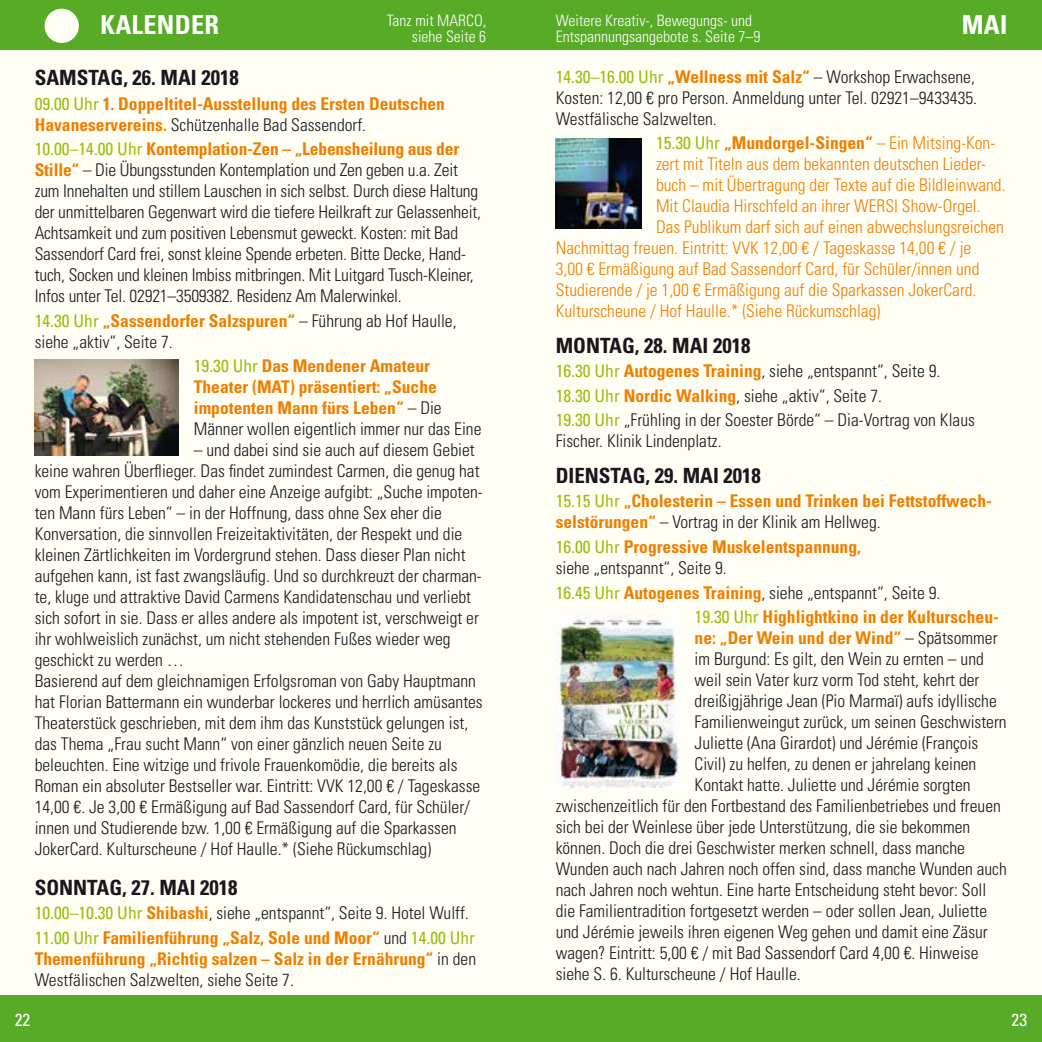
<style>
.page{position:relative;width:1042px;height:1042px;background:#fff}
.page>*{position:absolute;margin:0;border:0;box-sizing:border-box;transform-origin:0 0}
.t1{font:700 condensed 26.25px "Univers LT Std";letter-spacing:.01em;color:#fff}
.t2{font:700 condensed 21px "Univers LT Std";color:#1a171c}
.t3{font:300 condensed 17.5px/21px "Univers LT Std";color:#1a171c}
.t4{font:700 condensed 17.5px/21px "Univers LT Std";color:#ee7f00}
.t5{font:300 condensed 17.5px "Univers LT Std";color:#ee7f00}
.t6{font:condensed 17.5px "Univers LT Pro";color:#fff}
.t7{font:300 condensed 15.75px/15.8px "Univers LT Std";color:#fff}
.s1{font-family:"Univers LT Pro";font-weight:400;color:#97bf0d}
.s2{font-weight:300;color:#1a171c}
.s3{font-weight:700;color:#ee7f00}
.s4{font-weight:300}
</style>
<div class="page">
<div style="left:0;top:0;width:1042px;height:1007px;background:#fffef5"></div>
<div style="left:0;top:0;width:1042px;height:50px;background:#57ab27"></div>
<div style="left:45px;top:9px;width:34px;height:34px;background:#fffef5;border-radius:50%"></div>
<div style="left:0;top:995px;width:1042px;height:47px;background:#57ab27"></div>
<img style="left:35px;top:359px;width:144px;height:96px">
<img style="left:556px;top:138px;width:85px;height:91px">
<img style="left:556px;top:613px;width:124px;height:176px">
<p class="t7" style="left:387px;top:13px;width:101px;text-align:right">Tanz mit MARCO, siehe Seite 6</p>
<p class="t7" style="left:556px;top:13px;width:206px">Weitere Kreativ-, Bewegungs- und<br>Entspannungsangebote s. Seite 7–9</p>
<h1 class="t1" style="left:100px;top:8px;width:120px">KALENDER</h1>
<h1 class="t1" style="left:962px;top:8px;width:47px">Mai</h1>
<p class="t2" style="left:35px;top:65px;width:205px">SAMSTAG, 26. MAI 2018</p>
<p class="t4" style="left:35px;top:93px;width:412px"><span class="s1">09.00 Uhr</span> 1. Doppeltitel-Ausstellung des Ersten Deutschen<br>Havaneservereins. <span class="s2">Schützenhalle Bad Sassendorf.</span></p>
<p class="t3" style="left:35px;top:139px;width:448px"><span class="s1">10.00–14.00 Uhr</span> <span class="s3">Kontemplation-Zen – „Lebensheilung aus der Stille“</span> – Die Übungsstunden Kontemplation und Zen geben u.a. Zeit zum Innehalten und stillem Lauschen in sich selbst. Durch diese Haltung der unmittelbaren Gegenwart wird die tiefere Heilkraft zur Gelassenheit, Achtsamkeit und zum positiven Lebensmut geweckt. Kosten: mit Bad Sassendorf Card frei, sonst kleine Spende erbeten. Bitte Decke, Hand&shy;tuch, Socken und kleinen Imbiss mitbringen. Mit Luitgard Tusch-Kleiner, Infos unter Tel. 02921–3509382. Residenz Am Malerwinkel.</p>
<p class="t3" style="left:35px;top:310px;width:423px"><span class="s1">14.30 Uhr</span> <span class="s3">„Sassendorfer Salzspuren“</span> – Führung ab Hof Haulle, siehe „aktiv“, Seite 7.</p>
<p class="t4" style="left:194px;top:355px;width:289px"><span class="s1">19.30 Uhr</span> Das Mendener Amateur Theater (MAT) präsentiert: „Suche impotenten Mann fürs Leben“ <span class="s2">– Die Männer wollen eigentlich immer nur das Eine</span></p>
<p class="t3" style="left:35px;top:440px;width:449px;text-indent:159px">– und dabei sind sie auch auf diesem Gebiet keine wahren Überflieger. Das findet zumindest Carmen, die genug hat vom Experimentieren und daher eine Anzeige aufgibt: „Suche impoten&shy;ten Mann fürs Leben“ – in der Hoffnung, dass ohne Sex eher die Konversation, die sinnvollen Freizeitaktivitäten, der Respekt und die kleinen Zärtlichkeiten im Vordergrund stehen. Dass dieser Plan nicht aufgehen kann, ist fast zwangsläufig. Und so durchkreuzt der charman&shy;te, kluge und attraktive David Carmens Kandidatenschau und verliebt sich sofort in sie. Dass er alles andere als impotent ist, verschweigt er ihr wohlweislich zunächst, um nicht stehenden Fußes wieder weg geschickt zu werden …<br>Basierend auf dem gleichnamigen Erfolgsroman von Gaby Hauptmann hat Florian Battermann ein wunderbar lockeres und herrlich amüsantes Theaterstück geschrieben, mit dem ihm das Kunststück gelungen ist, das Thema „Frau sucht Mann“ von einer gänzlich neuen Seite zu beleuchten. Eine witzige und frivole Frauenkomödie, die bereits als Roman ein absoluter Bestseller war. Eintritt: VVK 12,00 € / Tageskasse 14,00 €. Je 3,00 € Ermäßigung auf Bad Sassendorf Card, für Schüler/ innen und Studierende bzw. 1,00 € Ermäßigung auf die Sparkassen JokerCard. Kulturscheune / Hof Haulle.* (Siehe Rückumschlag)</p>
<p class="t2" style="left:35px;top:874px;width:204px">SONNTAG, 27. MAI 2018</p>
<p class="t4" style="left:35px;top:900px;width:442px;line-height:24.5px"><span class="s1">10.00–10.30 Uhr</span> Shibashi<span class="s2">, siehe „entspannt“, Seite 9. Hotel Wulff.<br></span><span class="s1">11.00 Uhr</span> Familienführung „Salz, Sole und Moor“ <span class="s2">und</span> <span class="s1">14.00 Uhr</span></p>
<p class="t4" style="left:35px;top:948px;width:443px">Themenführung „Richtig salzen – Salz in der Ernährung“ <span class="s2">in den<br>Westfälischen Salzwelten, siehe Seite 7.</span></p>
<p class="t3" style="left:556px;top:66px;width:423px"><span class="s1">14.30–16.00 Uhr</span> <span class="s3">„Wellness mit Salz“</span> – Workshop Erwachsene,<br>Kosten: 12,00 € pro Person. Anmeldung unter Tel. 02921–9433435.<br>Westfälische Salzwelten.</p>
<p class="t4" style="left:656px;top:132px;width:341px"><span class="s1">15.30 Uhr</span> „Mundorgel-Singen“ <span class="s4">– Ein Mitsing-Kon-</span></p>
<p class="t5" style="left:656px;top:153px;width:331px">zert mit Titeln aus dem bekannten deutschen Lieder-</p>
<p class="t5" style="left:656px;top:174px;width:351px">buch – mit Übertragung der Texte auf die Bildleinwand.</p>
<p class="t5" style="left:656px;top:195px;width:326px">Mit Claudia Hirschfeld an ihrer WERSI Show-Orgel.</p>
<p class="t5" style="left:656px;top:216px;width:349px">Das Publikum darf sich auf einen abwechslungsreichen</p>
<p class="t5" style="left:556px;top:237px;width:417px">Nachmittag freuen. Eintritt: VVK 12,00 € / Tageskasse 14,00 € / je</p>
<p class="t5" style="left:556px;top:258px;width:425px">3,00 € Ermäßigung auf Bad Sassendorf Card, für Schüler/innen und</p>
<p class="t5" style="left:556px;top:279px;width:422px">Studierende / je 1,00 € Ermäßigung auf die Sparkassen JokerCard.</p>
<p class="t5" style="left:556px;top:300px;width:326px">Kulturscheune / Hof Haulle.* (Siehe Rückumschlag)</p>
<p class="t2" style="left:556px;top:332px;width:196px">MONTAG, 28. MAI 2018</p>
<p class="t3" style="left:556px;top:359px;width:421px;line-height:24.5px"><span class="s1">16.30 Uhr</span> <span class="s3">Autogenes Training</span>, siehe „entspannt“, Seite 9.<br><span class="s1">18.30 Uhr</span> <span class="s3">Nordic Walking</span>, siehe „aktiv“, Seite 7.<br><span class="s1">19.30 Uhr</span> „Frühling in der Soester Börde“ – Dia-Vortrag von Klaus</p>
<p class="t3" style="left:556px;top:431px;width:167px">Fischer. Klinik Lindenplatz.</p>
<p class="t2" style="left:556px;top:463px;width:207px">DIENSTAG, 29. MAI 2018</p>
<p class="t4" style="left:556px;top:491px;width:438px"><span class="s1">15.15 Uhr</span> „Cholesterin – Essen und Trinken bei Fettstoffwech&shy;selstörungen“ <span class="s2">– Vortrag in der Klinik am Hellweg.</span></p>
<p class="t4" style="left:556px;top:536px;width:307px"><span class="s1">16.00 Uhr</span> Progressive Muskelentspannung, <span class="s2">siehe „entspannt“, Seite 9.</span></p>
<p class="t4" style="left:694px;top:580px;width:306px;line-height:24.5px;text-indent:-139px"><span class="s1">16.45 Uhr</span> Autogenes Training<span class="s2">, siehe „entspannt“, Seite 9.<br></span><span class="s1">19.30 Uhr</span> Highlightkino in der Kulturscheu-</p>
<p class="t4" style="left:694px;top:627px;width:304px">ne: „Der Wein und der Wind“ <span class="s2">– Spätsommer</span></p>
<p class="t3" style="left:694px;top:648px;width:291px">im Burgund: Es gilt, den Wein zu ernten – und</p>
<p class="t3" style="left:694px;top:669px;width:286px">weil sein Vater kurz vorm Tod steht, kehrt der</p>
<p class="t3" style="left:694px;top:690px;width:304px">dreißigjährige Jean (Pio Marmaï) aufs idyllische</p>
<p class="t3" style="left:694px;top:711px;width:313px">Familienweingut zurück, um seinen Geschwistern</p>
<p class="t3" style="left:694px;top:732px;width:285px">Juliette (Ana Girardot) und Jérémie (François</p>
<p class="t3" style="left:694px;top:753px;width:283px">Civil) zu helfen, zu denen er jahrelang keinen</p>
<p class="t3" style="left:694px;top:774px;width:277px">Kontakt hatte. Juliette und Jérémie sorgten</p>
<p class="t3" style="left:556px;top:795px;width:447px">zwischenzeitlich für den Fortbestand des Familienbetriebes und freuen</p>
<p class="t3" style="left:556px;top:816px;width:416px">sich bei der Weinlese über jede Unterstützung, die sie bekommen</p>
<p class="t3" style="left:556px;top:837px;width:411px">können. Doch die drei Geschwister merken schnell, dass manche</p>
<p class="t3" style="left:556px;top:858px;width:453px">Wunden auch nach Jahren noch offen sind, dass manche Wunden auch</p>
<p class="t3" style="left:556px;top:879px;width:432px">nach Jahren noch wehtun. Eine harte Entscheidung steht bevor: Soll</p>
<p class="t3" style="left:556px;top:900px;width:433px">die Familientradition fortgesetzt werden – oder sollen Jean, Juliette</p>
<p class="t3" style="left:556px;top:921px;width:433px">und Jérémie jeweils ihren eigenen Weg gehen und damit eine Zäsur</p>
<p class="t3" style="left:556px;top:942px;width:424px">wagen? Eintritt: 5,00 € / mit Bad Sassendorf Card 4,00 €. Hinweise</p>
<p class="t3" style="left:556px;top:963px;width:246px">siehe S. 6. Kulturscheune / Hof Haulle.</p>
<p class="t6" style="left:15px;top:1008px;width:17px">22</p>
<p class="t6" style="left:1011px;top:1008px;width:17px">23</p>
</div>
